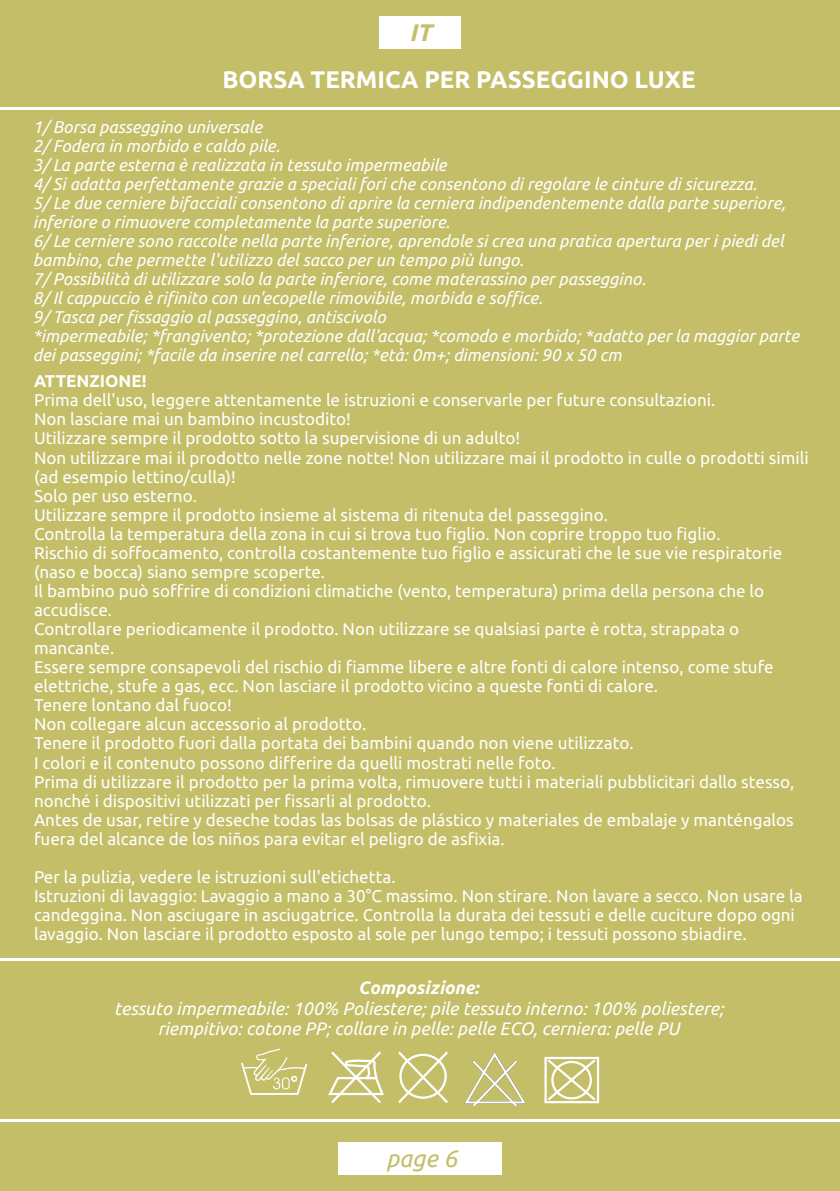
<style>
.page{position:relative;width:840px;height:1191px;background:#fff}
.page>*{position:absolute;margin:0;border:0;box-sizing:border-box;transform-origin:0 0}
.t1{font:700 24px "Ubuntu";color:#fff}
.t2{font:italic 24px "Ubuntu";color:#c3be67}
.t3{font:italic 700 24px "Ubuntu";color:#c3be67}
.t4{font:italic 18px/20.2px "Ubuntu";color:#fff;text-align:center}
.t5{font:italic 700 18px "Ubuntu";color:#fff}
.t6{font:17px/19px "Ubuntu";color:#fff}
.t7{font:italic 17px/19px "Ubuntu";color:#fff}
.t8{font:700 17px "Ubuntu";color:#fff}
</style>
<div class="page">
<div style="left:0;top:0;width:839px;height:1191px;background:#c3be67"></div>
<div style="left:379px;top:16px;width:82px;height:33px;background:#fff"></div>
<div style="left:338px;top:1142px;width:164px;height:32px;background:#fff"></div>
<hr style="left:0;top:1119px;width:839px;height:3px;background:#fff">
<hr style="left:0;top:107px;width:839px;height:3px;background:#fff">
<hr style="left:0;top:958px;width:839px;height:3px;background:#fff">
<svg style="left:241px;top:1048px;width:67px;height:47px"></svg>
<svg style="left:464px;top:1052px;width:62px;height:55px"></svg>
<div style="left:544px;top:1056px;width:55px;height:47px;border:2px solid #fff"></div>
<svg style="left:545px;top:1057px;width:52px;height:45px"></svg>
<svg style="left:328px;top:1051px;width:56px;height:52px"></svg>
<svg style="left:398px;top:1051px;width:50px;height:52px"></svg>
<h1 class="t3" style="left:409px;top:22px;width:23px">IT</h1>
<h1 class="t1" style="left:222px;top:70px;width:474px">BORSA TERMICA PER PASSEGGINO LUXE</h1>
<p class="t7" style="left:33px;top:118px;width:767px">1/ Borsa passeggino universale<br>2/ Fodera in morbido e caldo pile.<br>3/ La parte esterna è realizzata in tessuto impermeabile<br>4/ Si adatta perfettamente grazie a speciali fori che consentono di regolare le cinture di sicurezza.<br>5/ Le due cerniere bifacciali consentono di aprire la cerniera indipendentemente dalla parte superiore, inferiore o rimuovere completamente la parte superiore.<br>6/ Le cerniere sono raccolte nella parte inferiore, aprendole si crea una pratica apertura per i piedi del bambino, che permette l'utilizzo del sacco per un tempo più lungo.<br>7/ Possibilità di utilizzare solo la parte inferiore, come materassino per passeggino.<br>8/ Il cappuccio è rifinito con un'ecopelle rimovibile, morbida e soffice.<br>9/ Tasca per fissaggio al passeggino, antiscivolo<br>*impermeabile; *frangivento; *protezione dall'acqua; *comodo e morbido; *adatto per la maggior parte dei passeggini; *facile da inserire nel carrello; *età: 0m+; dimensioni: 90 x 50 cm</p>
<p class="t8" style="left:34px;top:374px;width:114px">ATTENZIONE!</p>
<p class="t6" style="left:34px;top:392px;width:775px">Prima dell'uso, leggere attentamente le istruzioni e conservarle per future consultazioni.<br>Non lasciare mai un bambino incustodito!<br>Utilizzare sempre il prodotto sotto la supervisione di un adulto!<br>Non utilizzare mai il prodotto nelle zone notte! Non utilizzare mai il prodotto in culle o prodotti simili (ad esempio lettino/culla)!<br>Solo per uso esterno.<br>Utilizzare sempre il prodotto insieme al sistema di ritenuta del passeggino.<br>Controlla la temperatura della zona in cui si trova tuo figlio. Non coprire troppo tuo figlio.<br>Rischio di soffocamento, controlla costantemente tuo figlio e assicurati che le sue vie respiratorie (naso e bocca) siano sempre scoperte.<br>Il bambino può soffrire di condizioni climatiche (vento, temperatura) prima della persona che lo accudisce.<br>Controllare periodicamente il prodotto. Non utilizzare se qualsiasi parte è rotta, strappata o mancante.<br>Essere sempre consapevoli del rischio di fiamme libere e altre fonti di calore intenso, come stufe elettriche, stufe a gas, ecc. Non lasciare il prodotto vicino a queste fonti di calore.<br>Tenere lontano dal fuoco!<br>Non collegare alcun accessorio al prodotto.<br>Tenere il prodotto fuori dalla portata dei bambini quando non viene utilizzato.<br>I colori e il contenuto possono differire da quelli mostrati nelle foto.<br>Prima di utilizzare il prodotto per la prima volta, rimuovere tutti i materiali pubblicitari dallo stesso, nonché i dispositivi utilizzati per fissarli al prodotto.<br>Antes de usar, retire y deseche todas las bolsas de plástico y materiales de embalaje y manténgalos fuera del alcance de los niños para evitar el peligro de asfixia.</p>
<p class="t6" style="left:34px;top:868px;width:769px">Per la pulizia, vedere le istruzioni sull'etichetta.<br>Istruzioni di lavaggio: Lavaggio a mano a 30°C massimo. Non stirare. Non lavare a secco. Non usare la candeggina. Non asciugare in asciugatrice. Controlla la durata dei tessuti e delle cuciture dopo ogni lavaggio. Non lasciare il prodotto esposto al sole per lungo tempo; i tessuti possono sbiadire.</p>
<p class="t5" style="left:358px;top:980px;width:122px">Composizione:</p>
<p class="t4" style="left:114px;top:999px;width:610px">tessuto impermeabile: 100% Poliestere; pile tessuto interno: 100% poliestere; riempitivo: cotone PP; collare in pelle: pelle ECO, cerniera: pelle PU</p>
<h1 class="t2" style="left:386px;top:1148px;width:72px">page 6</h1>
</div>
